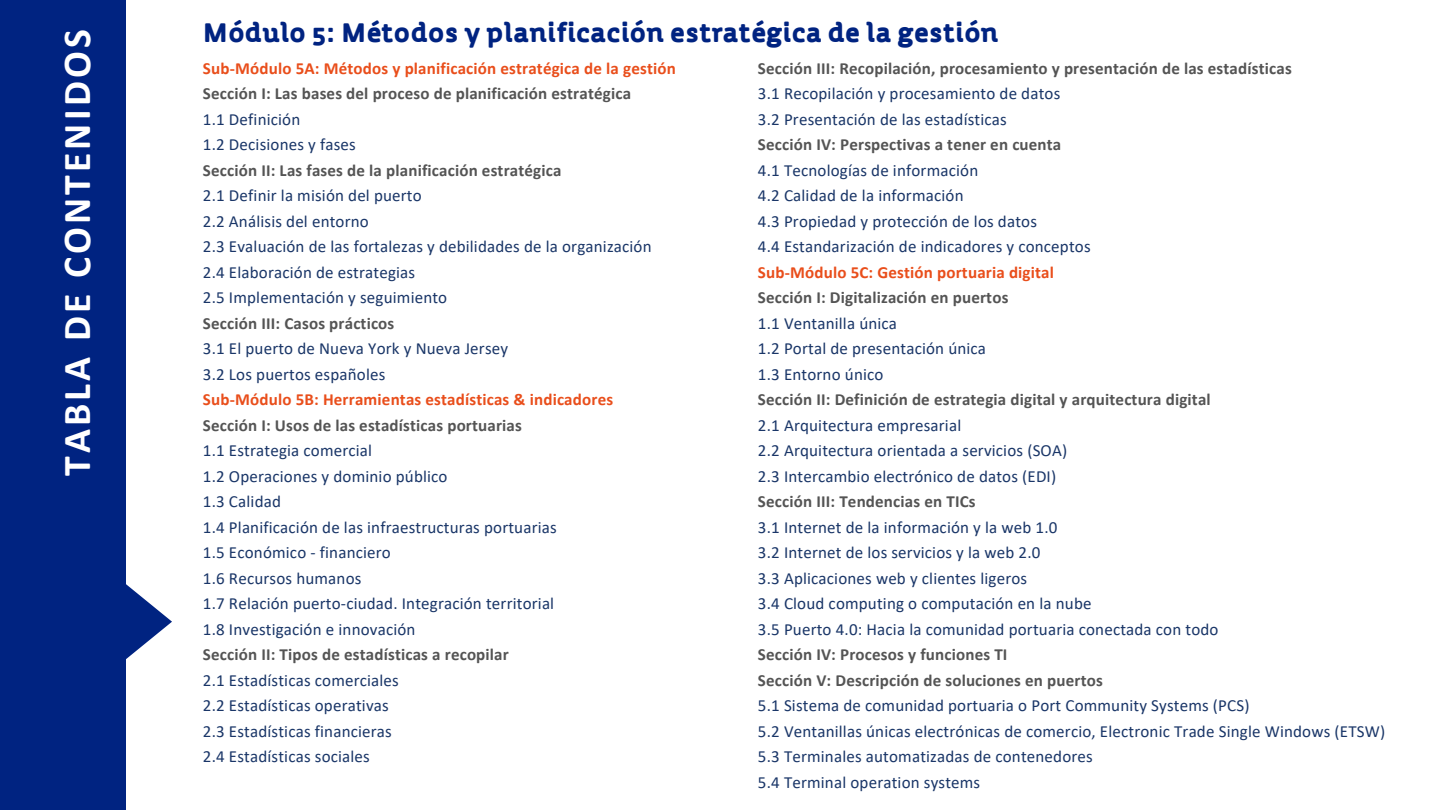
<style>
.page{position:relative;width:1440px;height:810px;background:#002381}
.page>*{position:absolute;margin:0;border:0;box-sizing:border-box;transform-origin:0 0}
.t1{font:700 39.7px "Calibri";letter-spacing:.08em;color:#fff}
.t2{font:900 26px "Urufont";color:#002381}
.t3{font:17px/25.5px "Calibri";letter-spacing:.01em;color:#1a3668}
.t4{font:700 17px/25.5px "Calibri";letter-spacing:.01em;color:#545454}
.t5{font:700 17px "Calibri";letter-spacing:.01em;color:#e94e1b}
</style>
<div class="page">
<div style="left:127px;top:0;width:1313px;height:810px;background:#fff"></div>
<svg style="left:126px;top:577px;width:46px;height:89px"></svg>
<h1 class="t1" style="left:60px;top:476px;width:448px;rotate:-90deg">TABLA DE CONTENIDOS</h1>
<h2 class="t2" style="left:203px;top:21px;width:797px">Módulo 5: Métodos y planificación estratégica de la gestión</h2>
<p class="t5" style="left:203px;top:61px;width:474px">Sub-Módulo 5A: Métodos y planificación estratégica de la gestión</p>
<p class="t4" style="left:203px;top:82px;width:430px">Sección I: Las bases del proceso de planificación estratégica</p>
<p class="t3" style="left:203px;top:108px;width:154px">1.1 Definición<br>1.2 Decisiones y fases</p>
<p class="t4" style="left:203px;top:159px;width:360px">Sección II: Las fases de la planificación estratégica</p>
<p class="t3" style="left:203px;top:184px;width:450px">2.1 Definir la misión del puerto<br>2.2 Análisis del entorno<br>2.3 Evaluación de las fortalezas y debilidades de la organización 2.4 Elaboración de estrategias<br>2.5 Implementación y seguimiento</p>
<p class="t4" style="left:203px;top:312px;width:193px">Sección III: Casos prácticos</p>
<p class="t3" style="left:203px;top:337px;width:307px">3.1 El puerto de Nueva York y Nueva Jersey<br>3.2 Los puertos españoles</p>
<p class="t5" style="left:203px;top:393px;width:412px">Sub-Módulo 5B: Herramientas estadísticas &amp; indicadores</p>
<p class="t4" style="left:203px;top:414px;width:321px">Sección I: Usos de las estadísticas portuarias</p>
<p class="t3" style="left:203px;top:439px;width:355px">1.1 Estrategia comercial<br>1.2 Operaciones y dominio público<br>1.3 Calidad<br>1.4 Planificación de las infraestructuras portuarias<br>1.5 Económico - financiero<br>1.6 Recursos humanos<br>1.7 Relación puerto-ciudad. Integración territorial<br>1.8 Investigación e innovación</p>
<p class="t4" style="left:203px;top:643px;width:307px">Sección II: Tipos de estadísticas a recopilar</p>
<p class="t3" style="left:203px;top:669px;width:197px">2.1 Estadísticas comerciales<br>2.2 Estadísticas operativas<br>2.3 Estadísticas financieras<br>2.4 Estadísticas sociales</p>
<p class="t4" style="left:758px;top:57px;width:535px">Sección III: Recopilación, procesamiento y presentación de las estadísticas</p>
<p class="t3" style="left:758px;top:82px;width:304px">3.1 Recopilación y procesamiento de datos<br>3.2 Presentación de las estadísticas</p>
<p class="t4" style="left:758px;top:133px;width:305px">Sección IV: Perspectivas a tener en cuenta</p>
<p class="t3" style="left:758px;top:159px;width:334px">4.1 Tecnologías de información<br>4.2 Calidad de la información<br>4.3 Propiedad y protección de los datos<br>4.4 Estandarización de indicadores y conceptos</p>
<p class="t5" style="left:758px;top:265px;width:298px">Sub-Módulo 5C: Gestión portuaria digital</p>
<p class="t4" style="left:758px;top:286px;width:252px">Sección I: Digitalización en puertos</p>
<p class="t3" style="left:758px;top:312px;width:230px">1.1 Ventanilla única<br>1.2 Portal de presentación única<br>1.3 Entorno único</p>
<p class="t4" style="left:758px;top:388px;width:454px">Sección II: Definición de estrategia digital y arquitectura digital</p>
<p class="t3" style="left:758px;top:414px;width:311px">2.1 Arquitectura empresarial<br>2.2 Arquitectura orientada a servicios (SOA)<br>2.3 Intercambio electrónico de datos (EDI)</p>
<p class="t4" style="left:758px;top:490px;width:219px">Sección III: Tendencias en TICs</p>
<p class="t3" style="left:758px;top:516px;width:462px">3.1 Internet de la información y la web 1.0<br>3.2 Internet de los servicios y la web 2.0<br>3.3 Aplicaciones web y clientes ligeros<br>3.4 Cloud computing o computación en la nube<br>3.5 Puerto 4.0: Hacia la comunidad portuaria conectada con todo</p>
<p class="t4" style="left:758px;top:643px;width:346px">Sección IV: Procesos y funciones TI<br>Sección V: Descripción de soluciones en puertos</p>
<p class="t3" style="left:758px;top:694px;width:629px">5.1 Sistema de comunidad portuaria o Port Community Systems (PCS)<br>5.2 Ventanillas únicas electrónicas de comercio, Electronic Trade Single Windows (ETSW)<br>5.3 Terminales automatizadas de contenedores<br>5.4 Terminal operation systems</p>
</div>
